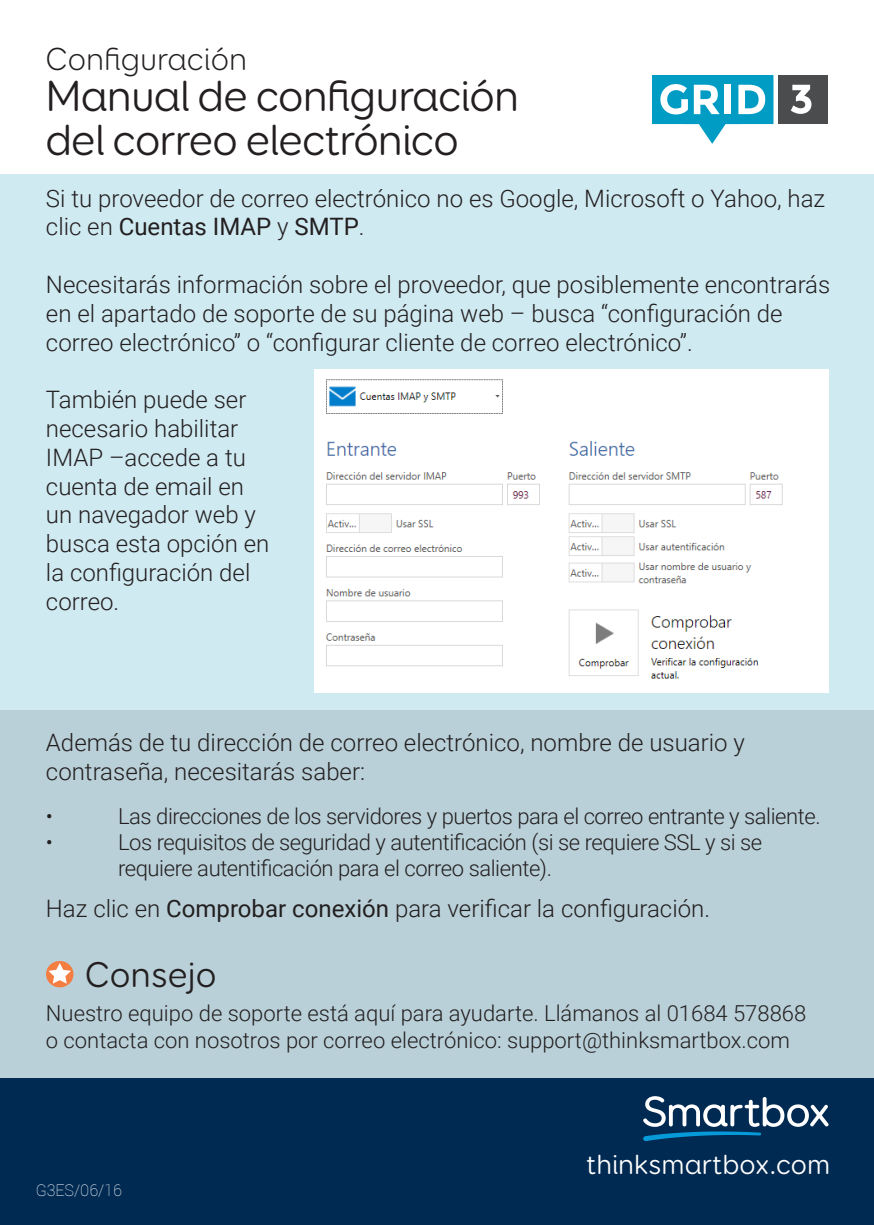
<style>
.page{position:relative;width:874px;height:1225px;background:#fff}
.page>*{position:absolute;margin:0;border:0;box-sizing:border-box;transform-origin:0 0}
.t1{font:44px/44px "Booster Next FY";letter-spacing:-.02em;color:#231f20}
.Para{font:36px "Booster Next FY";color:#231f20}
.t2{font:300 32px "Booster Next FY";color:#231f20}
.t3{font:28px "Booster Next FY";color:#fff}
.Para-2{font:300 24px/28.8px "Roboto";color:#231f20}
.Para-3{font:300 22px/26.4px "Roboto";letter-spacing:-.02em;color:#231f20}
.Para-4{font:300 22px/26.4px "Roboto";color:#231f20}
.Para-5{font:100 16px "Roboto";color:#fff}
.s1{font-weight:400}
</style>
<div class="page">
<div style="left:0;top:709px;width:873px;height:369px;background:#b9d0d8"></div>
<div style="left:0;top:174px;width:873px;height:535px;background:#d0eaf2"></div>
<div style="left:0;top:1078px;width:873px;height:147px;background:#002a52"></div>
<div style="left:777px;top:75px;width:50px;height:49px;background:#4b4c4d"></div>
<svg style="left:790px;top:85px;width:21px;height:29px"></svg>
<svg style="left:652px;top:75px;width:121px;height:69px"></svg>
<svg style="left:643px;top:1096px;width:185px;height:45px"></svg>
<img style="left:314px;top:369px;width:514px;height:323px">
<div style="left:46px;top:961px;width:27px;height:26px;background:#f47d41;border-radius:50%"></div>
<svg style="left:48px;top:963px;width:23px;height:20px"></svg>
<p class="t2" style="left:46px;top:40px;width:203px">Configuración</p>
<p class="t1" style="left:45px;top:74px;width:475px">Manual de configuración del correo electrónico</p>
<p class="Para-2" style="left:46px;top:183px;width:780px">Si tu proveedor de correo electrónico no es Google, Microsoft o Yahoo, haz clic en <span class="s1">Cuentas IMAP</span> y <span class="s1">SMTP</span>.</p>
<p class="Para-2" style="left:46px;top:269px;width:785px">Necesitarás información sobre el proveedor, que posiblemente encontrarás en el apartado de soporte de su página web – busca “configuración de correo electrónico” o “configurar cliente de correo electrónico”.</p>
<p class="Para-2" style="left:46px;top:384px;width:225px">También puede ser necesario habilitar<br>IMAP –accede a tu cuenta de email en un navegador web y busca esta opción en la configuración del correo.</p>
<p class="Para-2" style="left:46px;top:727px;width:700px">Además de tu dirección de correo electrónico, nombre de usuario y contraseña, necesitarás saber:</p>
<p class="Para-3" style="left:46px;top:801px;width:9px">•</p>
<p class="Para-3" style="left:118px;top:801px;width:703px">Las direcciones de los servidores y puertos para el correo entrante y saliente.</p>
<p class="Para-3" style="left:46px;top:828px;width:9px">•</p>
<p class="Para-3" style="left:118px;top:828px;width:645px">Los requisitos de seguridad y autentificación (si se requiere SSL y si se requiere autentificación para el correo saliente).</p>
<p class="Para-2" style="left:46px;top:892px;width:665px">Haz clic en <span class="s1">Comprobar conexión</span> para verificar la configuración.</p>
<p class="Para" style="left:85px;top:953px;width:133px">Consejo</p>
<p class="Para-4" style="left:46px;top:999px;width:761px">Nuestro equipo de soporte está aquí para ayudarte. Llámanos al 01684 578868 o contacta con nosotros por correo electrónico: support@thinksmartbox.com</p>
<p class="Para-5" style="left:36px;top:1179px;width:87px">G3ES/06/16</p>
<p class="t3" style="left:586px;top:1147px;width:245px">thinksmartbox.com</p>
</div>
